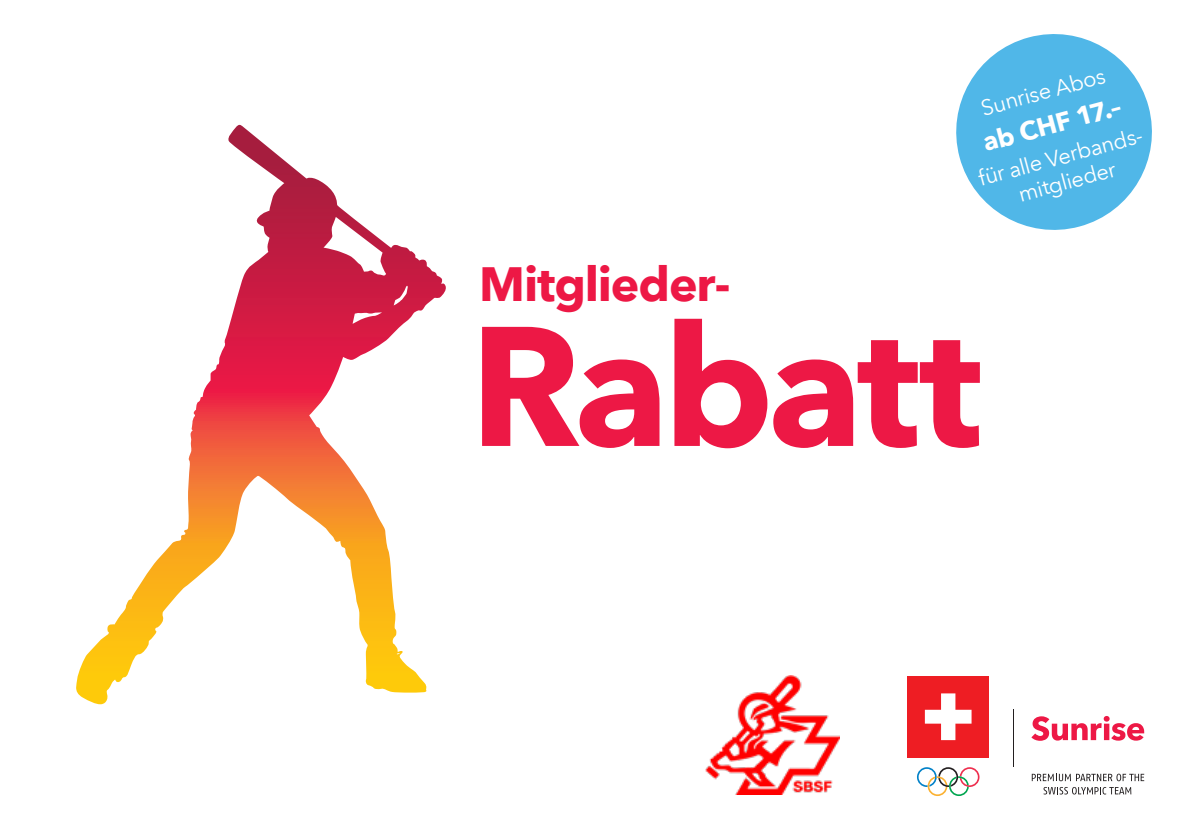
<style>
.page{position:relative;width:1191px;height:840px;background:#fff}
.page>*{position:absolute;margin:0;border:0;box-sizing:border-box;transform-origin:0 0}
.t1{font:700 168px "Avenir Next LT Pro";letter-spacing:-.035em;color:#ed1845}
.t2{font:700 48px "Avenir Next LT Pro";letter-spacing:-.02em;color:#ed1845}
.t3{font:700 26px "Avenir Next LT Pro";color:#fff}
.t4{font:22px/25.6px "Avenir Next LT Pro";color:#fff;text-align:center}
</style>
<div class="page">
<svg style="left:1031px;top:773px;width:113px;height:7px"></svg>
<svg style="left:1043px;top:787px;width:88px;height:7px"></svg>
<hr style="left:1012px;top:709px;width:1px;height:57px;background:#231f20">
<svg style="left:917px;top:767px;width:62px;height:28px"></svg>
<div style="left:907px;top:675px;width:82px;height:82px;background:#ee1d23"></div>
<svg style="left:925px;top:693px;width:46px;height:46px"></svg>
<svg style="left:1031px;top:716px;width:113px;height:24px"></svg>
<img style="left:705px;top:675px;width:134px;height:118px">
<svg style="left:956px;top:34px;width:196px;height:196px;fill:#50b7e8"></svg>
<svg style="left:76px;top:125px;width:311px;height:578px"></svg>
<p class="t4" style="left:978px;top:96px;width:129px;rotate:-15deg">Sunrise Abos</p>
<p class="t3" style="left:979px;top:127px;width:144px;rotate:-15deg">ab CHF 17.–</p>
<p class="t4" style="left:975px;top:166px;width:175px;rotate:-15deg">für alle Verbands&shy;mitglieder</p>
<h2 class="t2" style="left:479px;top:254px;width:253px">Mitglieder-</h2>
<h1 class="t1" style="left:470px;top:284px;width:514px">Rabatt</h1>
</div>
